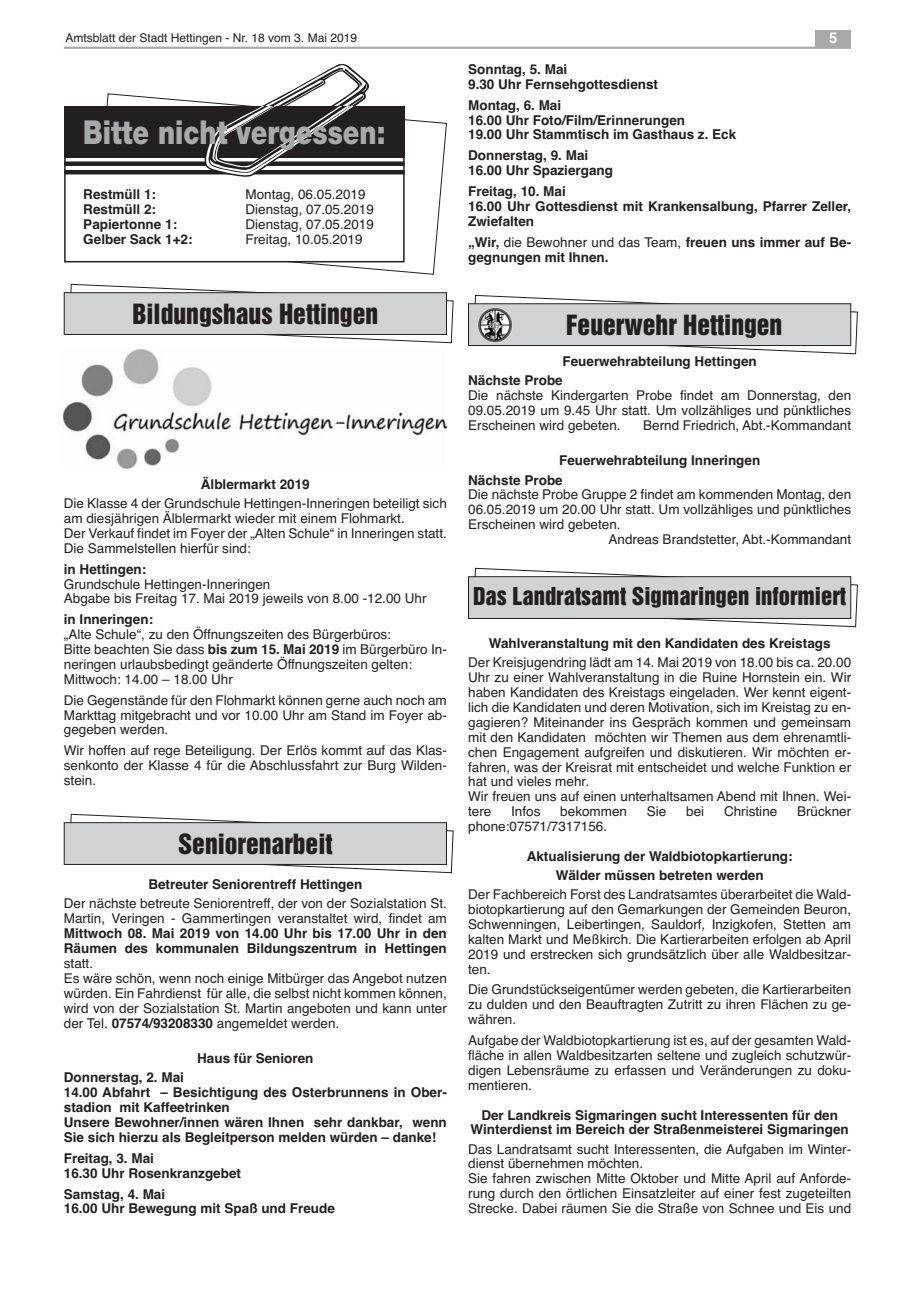
<style>
.page{position:relative;width:915px;height:1297px;background:#fff}
.page>*{position:absolute;margin:0;border:0;box-sizing:border-box;transform-origin:0 0}
.t1{font:900 33px "Helvetica Neue";color:#a8a9ad;scale:.8 1}
.t2{font:25.5px "Helvetica Inserat";color:#231f20}
.t3{font:22.5px "Helvetica Inserat";color:#231f20}
.t4{font:700 15px "Helvetica";color:#fff}
.t5{font:13.5px/14.9px "Helvetica";color:#231f20}
.t6{font:700 13.5px/14.9px "Helvetica";color:#231f20}
.t7{font:12px "Helvetica";color:#231f20}
.s1{font-weight:700}
.s2{font-weight:400}
</style>
<div class="page">
<svg style="left:94px;top:93px;width:353px;height:182px"></svg>
<div style="left:65px;top:107px;width:339px;height:155px;background:#fff"></div>
<div style="left:64px;top:106px;width:340px;height:156px;border:2px solid #231f20"></div>
<div style="left:64px;top:106px;width:340px;height:51px;background:#231f20"></div>
<div style="left:64px;top:161px;width:340px;height:5px;background:#231f20"></div>
<hr style="left:64px;top:170px;width:340px;height:4px;background:#231f20">
<svg style="left:204px;top:64px;width:165px;height:113px"></svg>
<svg style="left:70px;top:284px;width:384px;height:59px"></svg>
<div style="left:64px;top:293px;width:382px;height:41px;background:#d1d2d4"></div>
<div style="left:64px;top:292px;width:382px;height:43px;border:1px solid #231f20"></div>
<img style="left:64px;top:350px;width:382px;height:118px">
<svg style="left:70px;top:813px;width:384px;height:60px"></svg>
<div style="left:64px;top:823px;width:382px;height:41px;background:#d1d2d4"></div>
<div style="left:64px;top:822px;width:382px;height:43px;border:1px solid #231f20"></div>
<svg style="left:474px;top:295px;width:383px;height:60px"></svg>
<div style="left:468px;top:304px;width:382px;height:41px;background:#d1d2d4"></div>
<div style="left:468px;top:303px;width:382px;height:43px;border:1px solid #231f20"></div>
<img style="left:477px;top:308px;width:35px;height:35px;border-radius:50%">
<svg style="left:474px;top:567px;width:383px;height:60px"></svg>
<div style="left:468px;top:577px;width:382px;height:41px;background:#d1d2d4"></div>
<div style="left:468px;top:576px;width:382px;height:43px;border:1px solid #231f20"></div>
<hr style="left:64px;top:47px;width:786px;height:2px;background:#a8a9ad">
<div style="left:815px;top:30px;width:35px;height:17px;background:#a8a9ad"></div>
<p class="t7" style="left:65px;top:31px;width:293px">Amtsblatt der Stadt Hettingen - Nr. 18 vom 3. Mai 2019</p>
<p class="t4" style="left:829px;top:29px;width:10px">5</p>
<h1 class="t1" style="left:83px;top:120px;width:379px">Bitte nicht vergessen:</h1>
<p class="t6" style="left:83px;top:187px;width:74px">Restmüll 1:</p>
<p class="t5" style="left:245px;top:187px;width:122px">Montag, 06.05.2019</p>
<p class="t6" style="left:83px;top:202px;width:74px">Restmüll 2:</p>
<p class="t5" style="left:245px;top:202px;width:130px">Dienstag, 07.05.2019</p>
<p class="t6" style="left:83px;top:217px;width:95px">Papiertonne 1:</p>
<p class="t5" style="left:245px;top:217px;width:130px">Dienstag, 07.05.2019</p>
<p class="t6" style="left:83px;top:232px;width:111px">Gelber Sack 1+2:</p>
<p class="t5" style="left:245px;top:232px;width:119px">Freitag, 10.05.2019</p>
<h2 class="t2" style="left:132px;top:303px;width:247px">Bildungshaus Hettingen</h2>
<p class="t6" style="left:201px;top:477px;width:110px">Älblermarkt 2019</p>
<p class="t5" style="left:64px;top:496px;width:384px">Die Klasse 4 der Grundschule Hettingen-Inneringen beteiligt sich am diesjährigen Älblermarkt wieder mit einem Flohmarkt.<br>Der Verkauf findet im Foyer der „Alten Schule“ in Inneringen statt.<br>Die Sammelstellen hierfür sind:</p>
<p class="t6" style="left:64px;top:561px;width:84px">in Hettingen:</p>
<p class="t5" style="left:64px;top:576px;width:364px">Grundschule Hettingen-Inneringen<br>Abgabe bis Freitag 17. Mai 2019 jeweils von 8.00 -12.00 Uhr</p>
<p class="t6" style="left:64px;top:612px;width:91px">in Inneringen:</p>
<p class="t5" style="left:64px;top:627px;width:384px">„Alte Schule“, zu den Öffnungszeiten des Bürgerbüros:<br>Bitte beachten Sie dass <span class="s1">bis zum 15. Mai 2019</span> im Bürgerbüro In&shy;neringen urlaubsbedingt geänderte Öffnungszeiten gelten:<br>Mittwoch: 14.00 – 18.00 Uhr</p>
<p class="t5" style="left:64px;top:693px;width:384px;text-align:justify">Die Gegenstände für den Flohmarkt können gerne auch noch am Markttag mitgebracht und vor 10.00 Uhr am Stand im Foyer ab&shy;gegeben werden.</p>
<p class="t5" style="left:64px;top:743px;width:384px;text-align:justify">Wir hoffen auf rege Beteiligung. Der Erlös kommt auf das Klas&shy;senkonto der Klasse 4 für die Abschlussfahrt zur Burg Wilden&shy;stein.</p>
<h2 class="t2" style="left:178px;top:833px;width:156px">Seniorenarbeit</h2>
<p class="t6" style="left:148px;top:877px;width:215px">Betreuter Seniorentreff Hettingen</p>
<p class="t5" style="left:64px;top:896px;width:384px">Der nächste betreute Seniorentreff, der von der Sozialstation St.<br>Martin, Veringen - Gammertingen veranstaltet wird, findet am</p>
<p class="t6" style="left:64px;top:926px;width:384px">Mittwoch 08. Mai 2019 von 14.00 Uhr bis 17.00 Uhr in den<br>Räumen des kommunalen Bildungszentrum in Hettingen</p>
<p class="t5" style="left:64px;top:956px;width:384px">statt.<br>Es wäre schön, wenn noch einige Mitbürger das Angebot nutzen würden. Ein Fahrdienst für alle, die selbst nicht kommen können, wird von der Sozialstation St. Martin angeboten und kann unter der Tel. <span class="s1">07574/93208330</span> angemeldet werden.</p>
<p class="t6" style="left:197px;top:1051px;width:118px">Haus für Senioren</p>
<p class="t6" style="left:64px;top:1070px;width:384px">Donnerstag, 2. Mai<br>14.00 Abfahrt – Besichtigung des Osterbrunnens in Ober&shy;stadion mit Kaffeetrinken<br>Unsere Bewohner/innen wären Ihnen sehr dankbar, wenn Sie sich hierzu als Begleitperson melden würden – danke!</p>
<p class="t6" style="left:64px;top:1151px;width:179px">Freitag, 3. Mai<br>16.30 Uhr Rosenkranzgebet</p>
<p class="t6" style="left:64px;top:1186px;width:272px">Samstag, 4. Mai<br>16.00 Uhr Bewegung mit Spaß und Freude</p>
<p class="t6" style="left:468px;top:62px;width:191px">Sonntag, 5. Mai<br>9.30 Uhr Fernsehgottesdienst</p>
<p class="t6" style="left:468px;top:98px;width:269px">Montag, 6. Mai<br>16.00 Uhr Foto/Film/Erinnerungen<br>19.00 Uhr Stammtisch im Gasthaus z. Eck</p>
<p class="t6" style="left:468px;top:148px;width:146px">Donnerstag, 9. Mai<br>16.00 Uhr Spaziergang</p>
<p class="t6" style="left:468px;top:184px;width:384px">Freitag, 10. Mai<br>16.00 Uhr Gottesdienst mit Krankensalbung, Pfarrer Zeller,<br>Zwiefalten</p>
<p class="t6" style="left:468px;top:235px;width:384px">„Wir, <span class="s2">die Bewohner und das Team,</span> freuen uns immer auf Be&shy;gegnungen mit Ihnen.</p>
<h2 class="t2" style="left:566px;top:314px;width:217px">Feuerwehr Hettingen</h2>
<p class="t6" style="left:468px;top:352px;width:290px;line-height:19.2px;text-indent:94px">Feuerwehrabteilung Hettingen<br>Nächste Probe</p>
<p class="t5" style="left:468px;top:388px;width:384px;text-align:justify">Die nächste Kindergarten Probe findet am Donnerstag, den 09.05.2019 um 9.45 Uhr statt. Um vollzähliges und pünktliches Erscheinen wird gebeten.</p>
<p class="t5" style="left:643px;top:417px;width:209px">Bernd Friedrich, Abt.-Kommandant</p>
<p class="t6" style="left:468px;top:451px;width:293px;line-height:19.2px;text-indent:91px">Feuerwehrabteilung Inneringen<br>Nächste Probe</p>
<p class="t5" style="left:468px;top:487px;width:384px">Die nächste Probe Gruppe 2 findet am kommenden Montag, den</p>
<p class="t5" style="left:468px;top:502px;width:384px">06.05.2019 um 20.00 Uhr statt. Um vollzähliges und pünktliches</p>
<p class="t5" style="left:468px;top:517px;width:154px">Erscheinen wird gebeten.</p>
<p class="t5" style="left:608px;top:532px;width:244px">Andreas Brandstetter, Abt.-Kommandant</p>
<h3 class="t3" style="left:473px;top:587px;width:374px">Das Landratsamt Sigmaringen informiert</h3>
<p class="t6" style="left:488px;top:636px;width:343px">Wahlveranstaltung mit den Kandidaten des Kreistags</p>
<p class="t5" style="left:468px;top:655px;width:384px">Der Kreisjugendring lädt am 14. Mai 2019 von 18.00 bis ca. 20.00<br>Uhr zu einer Wahlveranstaltung in die Ruine Hornstein ein. Wir haben Kandidaten des Kreistags eingeladen. Wer kennt eigent&shy;lich die Kandidaten und deren Motivation, sich im Kreistag zu en&shy;gagieren? Miteinander ins Gespräch kommen und gemeinsam mit den Kandidaten möchten wir Themen aus dem ehrenamtli&shy;chen Engagement aufgreifen und diskutieren. Wir möchten er&shy;fahren, was der Kreisrat mit entscheidet und welche Funktion er hat und vieles mehr.<br>Wir freuen uns auf einen unterhaltsamen Abend mit Ihnen. Wei&shy;tere</p>
<p class="t5" style="left:511px;top:804px;width:31px">Infos</p>
<p class="t5" style="left:560px;top:804px;width:68px">bekommen</p>
<p class="t5" style="left:646px;top:804px;width:21px">Sie</p>
<p class="t5" style="left:686px;top:804px;width:20px">bei</p>
<p class="t5" style="left:723px;top:804px;width:55px">Christine</p>
<p class="t5" style="left:796px;top:804px;width:56px">Brückner</p>
<p class="t5" style="left:468px;top:819px;width:140px">phone:07571/7317156.</p>
<p class="t6" style="left:526px;top:847px;width:267px;line-height:19.2px;text-align:center">Aktualisierung der Waldbiotopkartierung:<br>Wälder müssen betreten werden</p>
<p class="t5" style="left:468px;top:887px;width:384px;text-align:justify">Der Fachbereich Forst des Landratsamtes überarbeitet die Wald&shy;biotopkartierung auf den Gemarkungen der Gemeinden Beuron, Schwenningen, Leibertingen, Sauldorf, Inzigkofen, Stetten am kalten Markt und Meßkirch. Die Kartierarbeiten erfolgen ab April 2019 und erstrecken sich grundsätzlich über alle Waldbesitzar&shy;ten.</p>
<p class="t5" style="left:468px;top:982px;width:384px;text-align:justify">Die Grundstückseigentümer werden gebeten, die Kartierarbeiten zu dulden und den Beauftragten Zutritt zu ihren Flächen zu ge&shy;währen.</p>
<p class="t5" style="left:468px;top:1033px;width:384px;text-align:justify">Aufgabe der Waldbiotopkartierung ist es, auf der gesamten Wald&shy;fläche in allen Waldbesitzarten seltene und zugleich schutzwür&shy;digen Lebensräume zu erfassen und Veränderungen zu doku&shy;mentieren.</p>
<p class="t6" style="left:470px;top:1107px;width:379px;text-align:center">Der Landkreis Sigmaringen sucht Interessenten für den<br>Winterdienst im Bereich der Straßenmeisterei Sigmaringen</p>
<p class="t5" style="left:468px;top:1141px;width:384px">Das Landratsamt sucht Interessenten, die Aufgaben im Winter&shy;dienst übernehmen möchten.<br>Sie fahren zwischen Mitte Oktober und Mitte April auf Anforde&shy;rung durch den örtlichen Einsatzleiter auf einer fest zugeteilten Strecke. Dabei räumen Sie die Straße von Schnee und Eis und</p>
</div>
